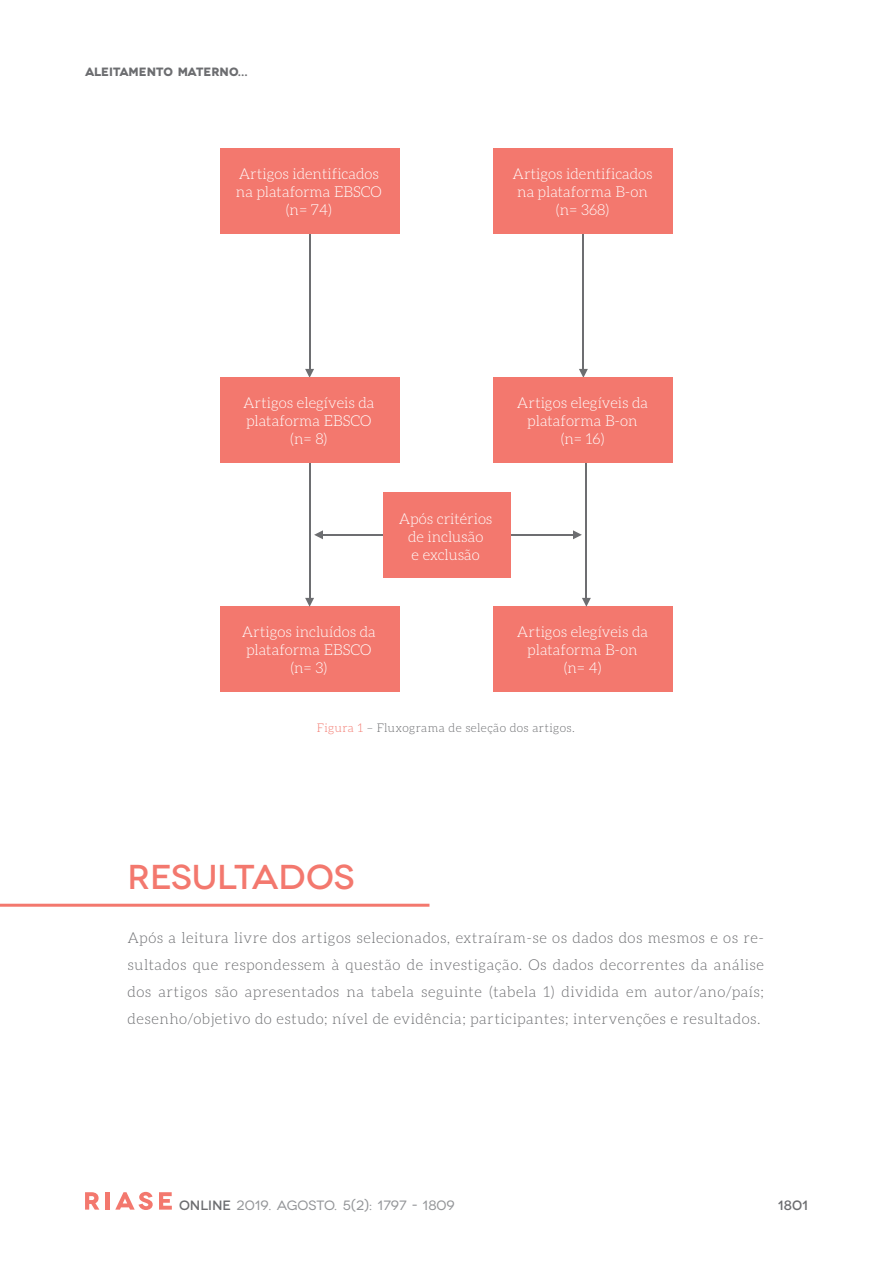
<style>
.page{position:relative;width:893px;height:1263px;background:#fff}
.page>*{position:absolute;margin:0;border:0;box-sizing:border-box;transform-origin:0 0}
.t1{font:500 34.5px "Novecentowide";letter-spacing:-.01em;color:#f3786e}
.t2{font:300 15px/27px "Aleo";letter-spacing:.035em;color:#6c6d70;text-align:justify}
.t3{font:300 15px/18px "Aleo";color:#fff;text-align:center}
.t4{font:13.5px "Novecentowide";color:#939598}
.t5{font:500 13.5px "Novecentowide";color:#6c6d70}
.t6{font:300 12px "Aleo";letter-spacing:.035em;color:#6c6d70}
.t7{font:700 12px "Novecentowide";color:#6c6d70}
.s1{color:#f3786e}
.s2{font-weight:500;color:#6c6d70}
</style>
<div class="page">
<svg style="left:85px;top:1192px;width:14px;height:17px"></svg>
<hr style="left:106px;top:1192px;width:4px;height:17px;background:#f3786e">
<svg style="left:115px;top:1192px;width:38px;height:18px"></svg>
<svg style="left:159px;top:1192px;width:13px;height:17px"></svg>
<svg style="left:579px;top:369px;width:9px;height:9px"></svg>
<hr style="left:583px;top:198px;width:1px;height:174px;background:#6d6e71">
<div style="left:220px;top:607px;width:179px;height:85px;background:#f3786e"></div>
<div style="left:494px;top:607px;width:179px;height:85px;background:#f3786e"></div>
<svg style="left:305px;top:369px;width:9px;height:9px"></svg>
<hr style="left:309px;top:200px;width:1px;height:172px;background:#6d6e71">
<div style="left:220px;top:149px;width:179px;height:85px;background:#f3786e"></div>
<div style="left:494px;top:149px;width:179px;height:85px;background:#f3786e"></div>
<svg style="left:305px;top:598px;width:9px;height:9px"></svg>
<hr style="left:309px;top:429px;width:1px;height:172px;background:#6d6e71">
<div style="left:220px;top:378px;width:179px;height:85px;background:#f3786e"></div>
<svg style="left:582px;top:598px;width:9px;height:9px"></svg>
<hr style="left:586px;top:429px;width:1px;height:172px;background:#6d6e71">
<div style="left:494px;top:378px;width:179px;height:85px;background:#f3786e"></div>
<svg style="left:573px;top:530px;width:9px;height:9px"></svg>
<hr style="left:505px;top:534px;width:71px;height:1px;background:#6d6e71">
<svg style="left:314px;top:530px;width:9px;height:9px"></svg>
<hr style="left:320px;top:534px;width:72px;height:1px;background:#6d6e71">
<div style="left:383px;top:492px;width:127px;height:85px;background:#f3786e"></div>
<hr style="left:0;top:904px;width:429px;height:3px;background:#f3786e">
<p class="t7" style="left:85px;top:64px;width:164px">ALEITAMENTO MATERNO...</p>
<p class="t3" style="left:236px;top:164px;width:147px">Artigos identificados na plataforma EBSCO (n= 74)</p>
<p class="t3" style="left:512px;top:164px;width:142px">Artigos identificados na plataforma B-on (n= 368)</p>
<p class="t3" style="left:243px;top:393px;width:133px">Artigos elegíveis da plataforma EBSCO (n= 8)</p>
<p class="t3" style="left:517px;top:393px;width:133px">Artigos elegíveis da plataforma B-on (n= 16)</p>
<p class="t3" style="left:399px;top:509px;width:95px">Após critérios de inclusão<br>e exclusão</p>
<p class="t3" style="left:242px;top:622px;width:136px">Artigos incluídos da plataforma EBSCO (n= 3)</p>
<p class="t3" style="left:517px;top:622px;width:133px">Artigos elegíveis da plataforma B-on (n= 4)</p>
<p class="t6" style="left:317px;top:720px;width:259px"><span class="s1">Figura 1</span> – Fluxograma de seleção dos artigos.</p>
<h1 class="t1" style="left:128px;top:852px;width:229px">RESULTADOS</h1>
<p class="t2" style="left:128px;top:923px;width:638px">Após a leitura livre dos artigos selecionados, extraíram-se os dados dos mesmos e os re&shy;sultados que respondessem à questão de investigação. Os dados decorrentes da análise dos artigos são apresentados na tabela seguinte (tabela 1) dividida em autor/ano/país; desenho/objetivo do estudo; nível de evidência; participantes; intervenções e resultados.</p>
<p class="t4" style="left:179px;top:1195px;width:277px"><span class="s2">ONLINE</span> 2019. AGOSTO. 5(2): 1797 - 1809</p>
<p class="t5" style="left:778px;top:1195px;width:31px">1801</p>
</div>
